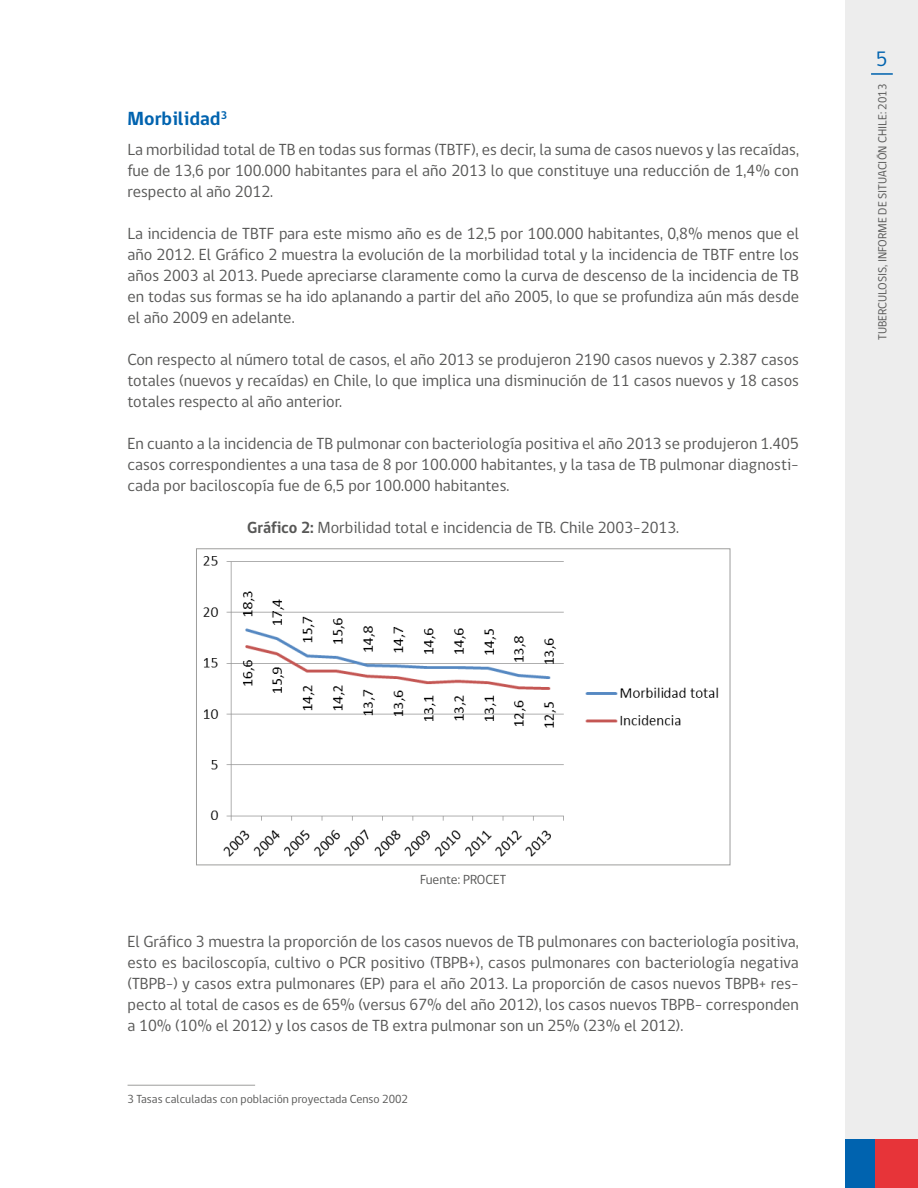
<style>
.page{position:relative;width:918px;height:1188px;background:#fff}
.page>*{position:absolute;margin:0;border:0;box-sizing:border-box;transform-origin:0 0}
.t1{font:21.3px "gob CL";color:#0063af}
.t2{font:700 19.5px "gob CL";color:#0063af}
.t3{font:16.5px/21px "gob CL";color:#575756;text-align:justify}
.t4{font:13.5px "gob CL";color:#575756}
.t5{font:12px "gob CL";color:#575756}
.s1{font-weight:700}
</style>
<div class="page">
<div style="left:845px;top:0;width:73px;height:1188px;background:#ededed"></div>
<div style="left:845px;top:1139px;width:30px;height:49px;background:#0063af"></div>
<div style="left:875px;top:1139px;width:43px;height:49px;background:#e73439"></div>
<hr style="left:871px;top:73px;width:22px;height:2px;background:#0063af">
<img style="left:203px;top:556px;width:516px;height:301px">
<div style="left:196px;top:548px;width:534px;height:317px;border:1px solid #9d9d9c"></div>
<hr style="left:128px;top:1085px;width:127px;height:1px;background:#9d9d9c">
<p class="t2" style="left:128px;top:105px;width:101px">Morbilidad<sup>3</sup></p>
<p class="t3" style="left:128px;top:139px;width:673px">La morbilidad total de TB en todas sus formas (TBTF), es decir, la suma de casos nuevos y las recaídas, fue de 13,6 por 100.000 habitantes para el año 2013 lo que constituye una reducción de 1,4% con respecto al año 2012.</p>
<p class="t3" style="left:128px;top:223px;width:673px">La incidencia de TBTF para este mismo año es de 12,5 por 100.000 habitantes, 0,8% menos que el año 2012. El Gráfico 2 muestra la evolución de la morbilidad total y la incidencia de TBTF entre los años 2003 al 2013. Puede apreciarse claramente como la curva de descenso de la incidencia de TB en todas sus formas se ha ido aplanando a partir del año 2005, lo que se profundiza aún más desde el año 2009 en adelante.</p>
<p class="t3" style="left:128px;top:349px;width:673px">Con respecto al número total de casos, el año 2013 se produjeron 2190 casos nuevos y 2.387 casos totales (nuevos y recaídas) en Chile, lo que implica una disminución de 11 casos nuevos y 18 casos totales respecto al año anterior.</p>
<p class="t3" style="left:128px;top:433px;width:673px">En cuanto a la incidencia de TB pulmonar con bacteriología positiva el año 2013 se produjeron 1.405 casos correspondientes a una tasa de 8 por 100.000 habitantes, y la tasa de TB pulmonar diagnosti&shy;cada por baciloscopía fue de 6,5 por 100.000 habitantes.</p>
<p class="t3" style="left:247px;top:517px;width:433px"><span class="s1">Gráfico 2:</span> Morbilidad total e incidencia de TB. Chile 2003-2013.</p>
<p class="t1" style="left:876px;top:44px;width:13px">5</p>
<p class="t5" style="left:874px;top:340px;width:258px;rotate:-90deg">TUBERCULOSIS, INFORME DE SITUACIÓN CHILE: 2013</p>
<p class="t4" style="left:420px;top:870px;width:87px">Fuente: PROCET</p>
<p class="t3" style="left:128px;top:931px;width:673px">El Gráfico 3 muestra la proporción de los casos nuevos de TB pulmonares con bacteriología positiva, esto es baciloscopía, cultivo o PCR positivo (TBPB+), casos pulmonares con bacteriología negativa (TBPB-) y casos extra pulmonares (EP) para el año 2013. La proporción de casos nuevos TBPB+ res&shy;pecto al total de casos es de 65% (versus 67% del año 2012), los casos nuevos TBPB- corresponden a 10% (10% el 2012) y los casos de TB extra pulmonar son un 25% (23% el 2012).</p>
<p class="t5" style="left:128px;top:1091px;width:282px">3 Tasas calculadas con población proyectada Censo 2002</p>
</div>
